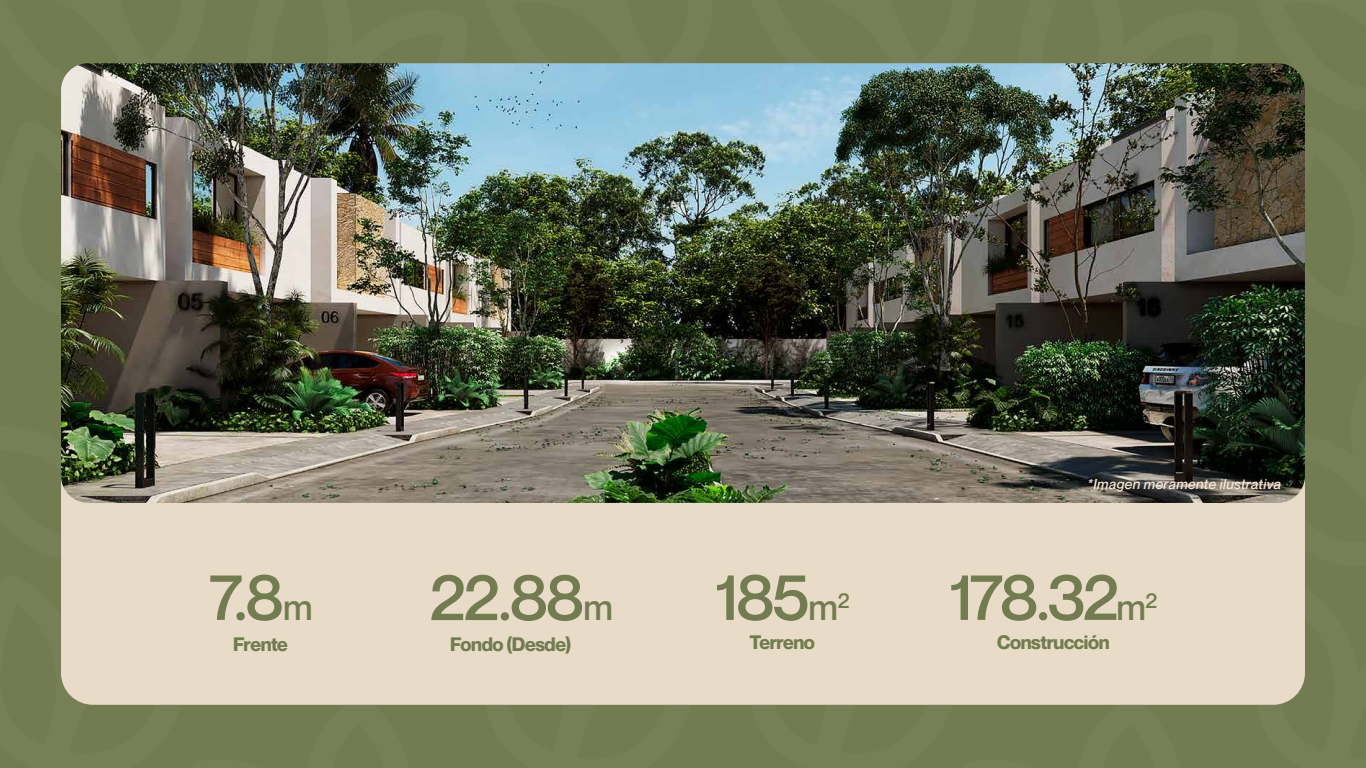
<style>
.page{position:relative;width:1366px;height:768px;background:#fff}
.page>*{position:absolute;margin:0;border:0;box-sizing:border-box;transform-origin:0 0}
.t1{font:500 64.2px "Neue Montreal";letter-spacing:-.035em;color:#737c51}
.t2{font:700 19.1px "Neue Montreal";letter-spacing:-.02em;color:#737c51}
.t3{font:italic 500 14px "Neue Montreal";letter-spacing:.03em;color:#f6e7d6}
.s1{font-size:36.1px}
</style>
<div class="page">
<div style="left:0;top:0;width:719px;height:768px;background:#737c51"></div>
<div style="left:728px;top:0;width:638px;height:768px;background:#737c51"></div>
<div style="left:61px;top:403px;width:1244px;height:302px;background:#e8dcc8;border-radius:32px"></div>
<img style="left:61px;top:63px;width:1244px;height:440px">
<p class="t3" style="left:1088px;top:476px;width:195px">*Imagen meramente ilustrativa</p>
<h1 class="t1" style="left:209px;top:558px;width:105px">7.8<span class="s1">m</span></h1>
<p class="t2" style="left:233px;top:632px;width:56px">Frente</p>
<p class="t2" style="left:749px;top:630px;width:67px">Terreno</p>
<p class="t2" style="left:997px;top:630px;width:114px">Construcción</p>
<h1 class="t1" style="left:715px;top:558px;width:136px">185<span class="s1">m</span><sup>2</sup></h1>
<h1 class="t1" style="left:949px;top:558px;width:210px">178.32<span class="s1">m</span><sup>2</sup></h1>
<h1 class="t1" style="left:430px;top:558px;width:185px">22.88<span class="s1">m</span></h1>
<p class="t2" style="left:450px;top:632px;width:123px">Fondo (Desde)</p>
</div>
